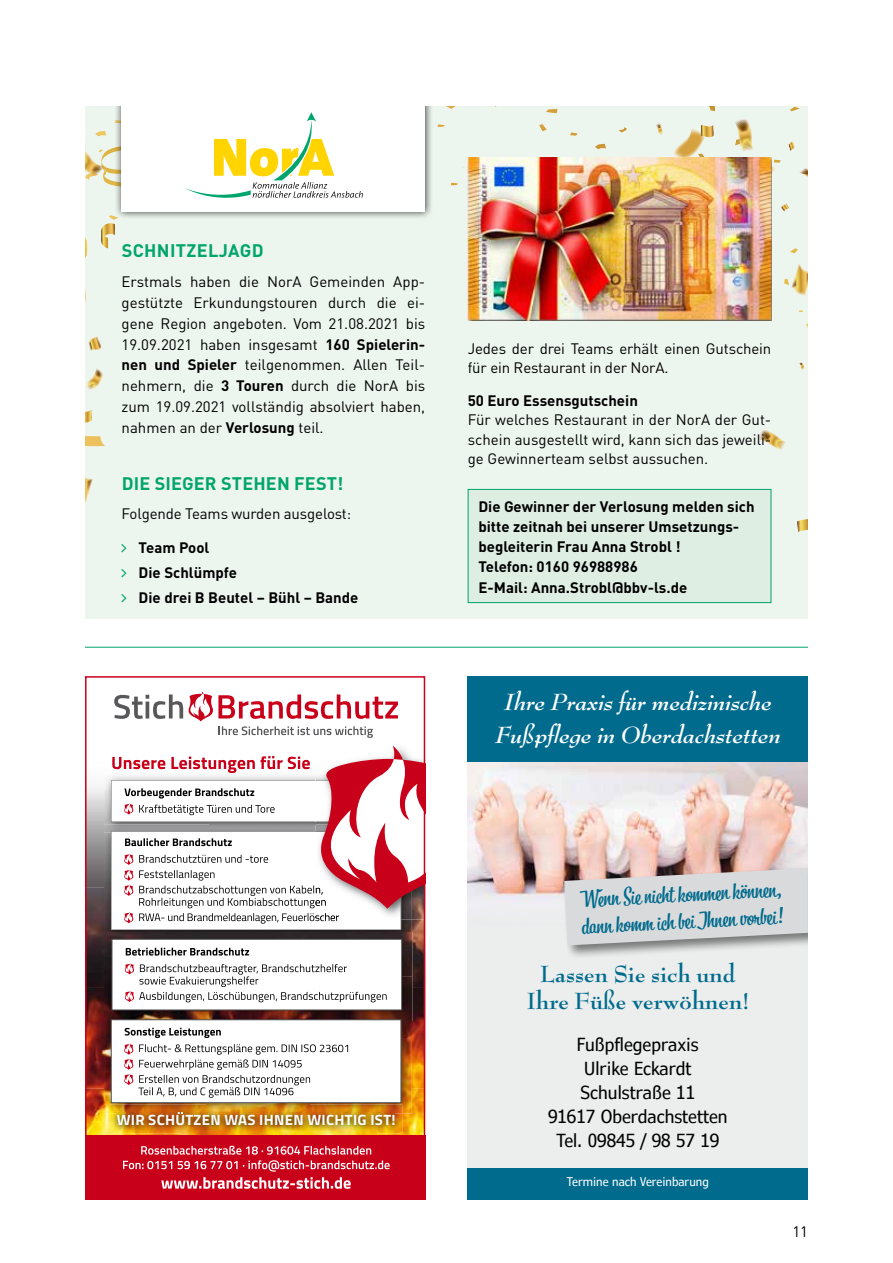
<style>
.page{position:relative;width:893px;height:1263px;background:#fff}
.page>*{position:absolute;margin:0;border:0;box-sizing:border-box;transform-origin:0 0}
.t1{font:italic 700 25.5px/33px "Bernhard Modern";color:#fff;text-align:center}
.t2{font:700 25.5px/27px "Bernhard Modern";color:#006b8d;text-align:center}
.t3{font:22.5px/27px "Bistro Script";color:#006b8d}
.t4{font:condensed 18px/24px "Verdana Pro";color:#000;text-align:center}
.t5{font:700 18px "DIN Pro";letter-spacing:.01em;color:#00a56c}
.t6{font:15px/20.9px "DIN Pro";letter-spacing:-.01em;color:#000;text-align:justify}
.t7{font:700 15px/20.2px "DIN Pro";color:#000}
.t8{font:700 14.85px "Titillium";letter-spacing:.02em;color:#fff}
.t9{font:condensed 12px "Verdana Pro";color:#fff}
.s1{font-weight:700}
</style>
<div class="page">
<div style="left:85px;top:106px;width:723px;height:513px;background:#ecf5ee"></div>
<svg style="left:85px;top:238px;width:2px;height:65px"></svg>
<svg style="left:446px;top:106px;width:10px;height:3px"></svg>
<svg style="left:570px;top:132px;width:8px;height:4px"></svg>
<svg style="left:539px;top:124px;width:8px;height:7px"></svg>
<svg style="left:546px;top:109px;width:11px;height:4px"></svg>
<svg style="left:595px;top:144px;width:11px;height:5px"></svg>
<svg style="left:790px;top:248px;width:8px;height:5px"></svg>
<svg style="left:438px;top:124px;width:7px;height:3px"></svg>
<svg style="left:618px;top:127px;width:9px;height:6px"></svg>
<svg style="left:451px;top:183px;width:7px;height:2px"></svg>
<svg style="left:85px;top:436px;width:20px;height:10px"></svg>
<svg style="left:85px;top:410px;width:7px;height:13px"></svg>
<svg style="left:86px;top:368px;width:17px;height:22px"></svg>
<svg style="left:101px;top:215px;width:14px;height:34px"></svg>
<svg style="left:88px;top:336px;width:14px;height:15px"></svg>
<svg style="left:85px;top:131px;width:29px;height:55px"></svg>
<svg style="left:85px;top:477px;width:8px;height:26px"></svg>
<svg style="left:797px;top:519px;width:11px;height:13px"></svg>
<svg style="left:781px;top:203px;width:8px;height:9px"></svg>
<svg style="left:759px;top:430px;width:26px;height:20px"></svg>
<svg style="left:671px;top:106px;width:137px;height:80px"></svg>
<svg style="left:656px;top:123px;width:7px;height:12px"></svg>
<svg style="left:799px;top:362px;width:6px;height:8px"></svg>
<svg style="left:784px;top:264px;width:24px;height:32px"></svg>
<div style="left:114px;top:106px;width:319px;height:114px;background:#000;opacity:.75"></div>
<div style="left:122px;top:106px;width:303px;height:106px;background:#fff"></div>
<svg style="left:185px;top:112px;width:178px;height:86px"></svg>
<hr style="left:85px;top:647px;width:723px;height:1px;background:#00a56c">
<div style="left:468px;top:676px;width:340px;height:523px;background:#eceded"></div>
<div style="left:468px;top:1168px;width:340px;height:31px;background:#006b8d"></div>
<img style="left:468px;top:762px;width:340px;height:138px">
<div style="left:468px;top:676px;width:340px;height:86px;background:#006b8d"></div>
<div style="left:562px;top:863px;width:246px;height:96px;background:#000;opacity:.5"></div>
<svg style="left:564px;top:868px;width:244px;height:77px;background:#d0cece"></svg>
<img style="left:88px;top:788px;width:17px;height:300px">
<img style="left:412px;top:930px;width:10px;height:158px">
<img style="left:88px;top:1088px;width:94px;height:47px">
<img style="left:182px;top:1133px;width:195px;height:2px">
<img style="left:377px;top:1088px;width:45px;height:47px">
<div style="left:85px;top:1135px;width:340px;height:64px;background:#c90019"></div>
<svg style="left:161px;top:1177px;width:190px;height:12px"></svg>
<svg style="left:123px;top:1160px;width:267px;height:11px"></svg>
<svg style="left:141px;top:1146px;width:230px;height:8px"></svg>
<svg style="left:114px;top:691px;width:284px;height:47px"></svg>
<img style="left:110px;top:1105px;width:292px;height:28px">
<img style="left:117px;top:1114px;width:278px;height:11px">
<img style="left:104px;top:787px;width:7px;height:37px">
<img style="left:104px;top:833px;width:51px;height:107px">
<img style="left:155px;top:930px;width:205px;height:2px">
<img style="left:360px;top:930px;width:52px;height:2px">
<img style="left:104px;top:824px;width:7px;height:9px">
<img style="left:105px;top:940px;width:205px;height:72px">
<img style="left:310px;top:932px;width:103px;height:88px">
<img style="left:105px;top:932px;width:307px;height:8px">
<div style="left:112px;top:939px;width:290px;height:71px;background:#fff"></div>
<div style="left:112px;top:939px;width:290px;height:71px;border:1px solid #58585a"></div>
<svg style="left:126px;top:948px;width:123px;height:7px"></svg>
<svg style="left:125px;top:963px;width:262px;height:39px"></svg>
<img style="left:104px;top:1012px;width:103px;height:102px">
<img style="left:401px;top:1020px;width:11px;height:43px">
<img style="left:207px;top:1103px;width:102px;height:2px">
<img style="left:309px;top:1063px;width:103px;height:51px">
<img style="left:117px;top:1112px;width:278px;height:2px">
<img style="left:105px;top:1012px;width:307px;height:8px">
<div style="left:111px;top:1020px;width:290px;height:82px;background:#fff"></div>
<div style="left:111px;top:1019px;width:290px;height:84px;border:1px solid #58585a"></div>
<svg style="left:124px;top:1028px;width:224px;height:70px"></svg>
<svg style="left:111px;top:746px;width:311px;height:184px"></svg>
<div style="left:85px;top:676px;width:340px;height:520px;border:2px solid #c90019"></div>
<div style="left:468px;top:489px;width:303px;height:114px;background:#dfeee3;border:1px solid #00a56c"></div>
<img style="left:468px;top:158px;width:303px;height:162px">
<p class="t5" style="left:122px;top:239px;width:143px">SCHNITZELJAGD</p>
<p class="t6" style="left:122px;top:270px;width:305px">Erstmals haben die NorA Gemeinden App&shy;gestützte Erkundungstouren durch die ei&shy;gene Region angeboten. Vom 21.08.2021 bis 19.09.2021 haben insgesamt <span class="s1">160 Spielerin&shy;nen und Spieler</span> teilgenommen. Allen Teil&shy;nehmern, die <span class="s1">3 Touren</span> durch die NorA bis zum 19.09.2021 vollständig absolviert haben, nahmen an der <span class="s1">Verlosung</span> teil.</p>
<p class="t5" style="left:122px;top:471px;width:223px">DIE SIEGER STEHEN FEST!</p>
<p class="t6" style="left:122px;top:502px;width:231px">Folgende Teams wurden ausgelost:</p>
<p class="t7" style="left:139px;top:534px;width:221px;line-height:25.2px">Team Pool<br>Die Schlümpfe<br>Die drei B Beutel – Bühl – Bande</p>
<p class="t6" style="left:468px;top:338px;width:305px;line-height:19.5px">Jedes der drei Teams erhält einen Gutschein für ein Restaurant in der NorA.</p>
<p class="t7" style="left:468px;top:389px;width:172px">50 Euro Essensgutschein</p>
<p class="t6" style="left:468px;top:409px;width:305px;line-height:19.5px">Für welches Restaurant in der NorA der Gut&shy;schein ausgestellt wird, kann sich das jeweili&shy;ge Gewinnerteam selbst aussuchen.</p>
<p class="t7" style="left:478px;top:495px;width:278px">Die Gewinner der Verlosung melden sich bitte zeitnah bei unserer Umsetzungs&shy;begleiterin Frau Anna Strobl !<br>Telefon: 0160 96988986<br>E-Mail: Anna.Strobl@bbv-ls.de</p>
<h1 class="t1" style="left:495px;top:686px;width:287px">Ihre Praxis für medizinische<br>Fußpflege in Oberdachstetten</h1>
<p class="t8" style="left:117px;top:1109px;width:280px">WIR SCHÜTZEN WAS IHNEN WICHTIG IST!</p>
<h2 class="t3" style="left:579px;top:886px;width:204px;rotate:-3deg">Wenn Sie nicht kommen könn en, dann komm ich bei Ihnen vorbei!</h2>
<h1 class="t2" style="left:527px;top:961px;width:223px">Lassen Sie sich und<br>Ihre Füße verwöhnen!</h1>
<p class="t4" style="left:548px;top:1032px;width:181px">Fußpflegepraxis<br>Ulrike Eckardt<br>Schulstraße 11<br>91617 Oberdachstetten<br>Tel. 09845 / 98 57 19</p>
<p class="t9" style="left:567px;top:1174px;width:143px">Termine nach Vereinbarung</p>
<p class="t6" style="left:792px;top:1220px;width:17px">11</p>
</div>
